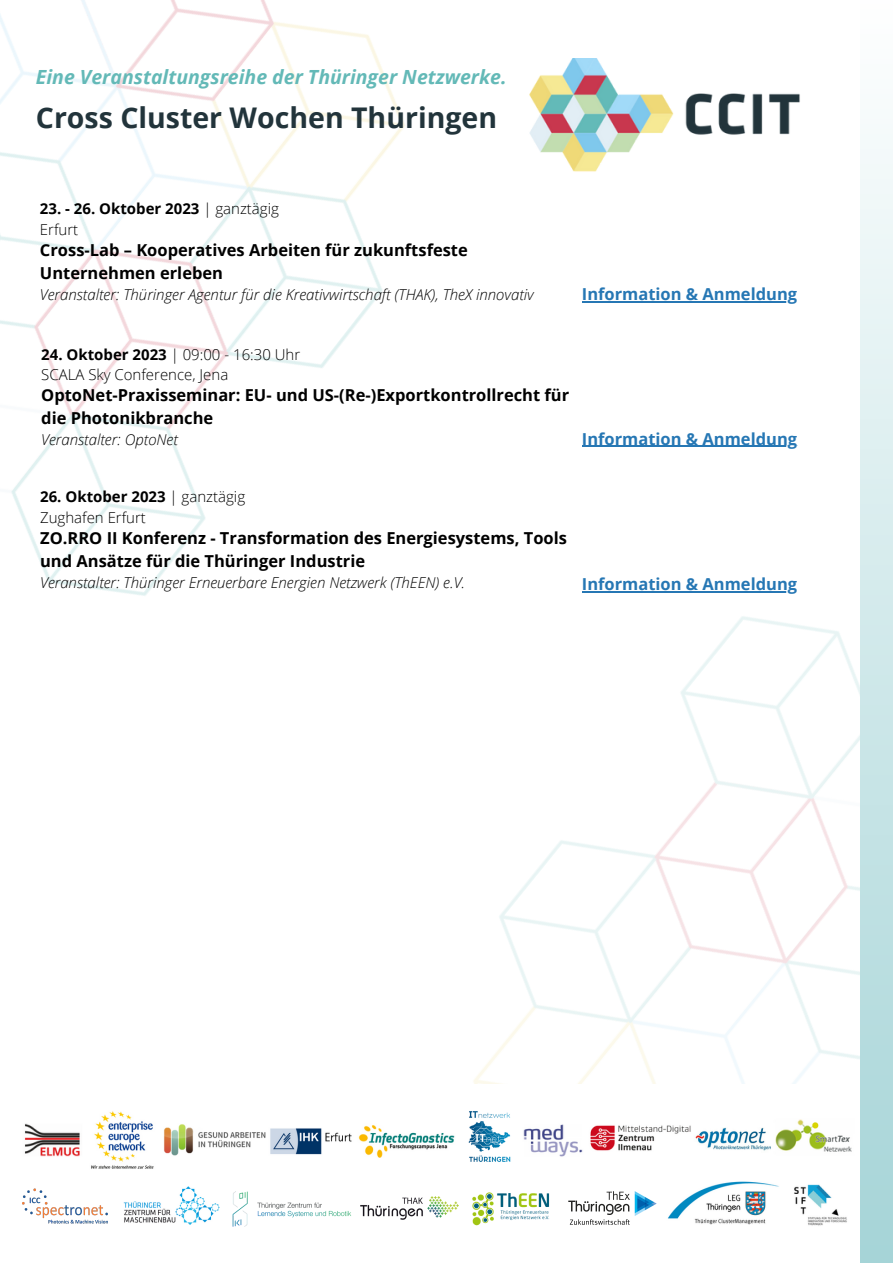
<style>
.page{position:relative;width:893px;height:1264px;background:#fff}
.page>*{position:absolute;margin:0;border:0;box-sizing:border-box;transform-origin:0 0}
.t1{font:700 28.5px "Open Sans";color:#22343b}
.t2{font:italic 700 19.5px "Open Sans";color:#63b9b7}
.t3{font:700 16.5px/22.5px "Open Sans";color:#000}
.t4{font:700 16.5px "Open Sans";color:#2677b4}
.t5{font:italic 300 15px "Open Sans";color:#000}
.t6{font:300 15px "Open Sans";color:#000}
.t7{font:700 15px "Open Sans";color:#000}
.s1{font-weight:300}
.s2{font-weight:700}
</style>
<div class="page">
<img style="left:0;top:0;width:860px;height:999px">
<img style="left:521px;top:58px;width:290px;height:119px">
<hr style="left:582px;top:591px;width:215px;height:1px;background:#2677b4">
<hr style="left:582px;top:301px;width:215px;height:1px;background:#2677b4">
<hr style="left:582px;top:446px;width:215px;height:1px;background:#2677b4">
<img style="left:24px;top:1123px;width:56px;height:34px">
<img style="left:523px;top:1124px;width:60px;height:33px">
<img style="left:794px;top:1184px;width:53px;height:42px">
<img style="left:472px;top:1192px;width:78px;height:34px">
<img style="left:22px;top:1188px;width:86px;height:36px">
<img style="left:695px;top:1127px;width:74px;height:24px">
<img style="left:468px;top:1111px;width:43px;height:51px">
<img style="left:590px;top:1125px;width:101px;height:26px">
<img style="left:270px;top:1128px;width:82px;height:27px">
<img style="left:358px;top:1125px;width:97px;height:32px">
<img style="left:164px;top:1124px;width:102px;height:32px">
<img style="left:123px;top:1186px;width:96px;height:38px">
<img style="left:667px;top:1181px;width:112px;height:43px">
<img style="left:91px;top:1111px;width:63px;height:58px">
<img style="left:232px;top:1191px;width:120px;height:36px">
<img style="left:568px;top:1191px;width:89px;height:34px">
<img style="left:360px;top:1196px;width:99px;height:24px">
<div style="left:860px;top:0;width:32px;height:1262px;background:linear-gradient(to bottom,#feffff,#a5d4d7)"></div>
<img style="left:769px;top:1119px;width:83px;height:33px">
<p class="t2" style="left:36px;top:64px;width:472px">Eine Veranstaltungsreihe der Thüringer Netzwerke.</p>
<p class="t1" style="left:36px;top:97px;width:462px">Cross Cluster Wochen Thüringen</p>
<p class="t7" style="left:40px;top:198px;width:240px">23. - 26. Oktober 2023 <span class="s1">| ganztägig</span></p>
<p class="t6" style="left:40px;top:219px;width:40px">Erfurt</p>
<p class="t3" style="left:40px;top:238px;width:429px">Cross-Lab – Kooperatives Arbeiten für zukunftsfeste<br>Unternehmen erleben</p>
<p class="t5" style="left:40px;top:284px;width:495px">Veranstalter: Thüringer Agentur für die Kreativwirtschaft (THAK), TheX innovativ</p>
<p class="t4" style="left:582px;top:283px;width:217px">Information &amp; Anmeldung</p>
<p class="t6" style="left:41px;top:343px;width:260px"><span class="s2">24. Oktober 2023</span> | 09:00 - 16:30 Uhr</p>
<p class="t6" style="left:41px;top:364px;width:188px">SCALA Sky Conference, Jena</p>
<p class="t3" style="left:41px;top:383px;width:529px">OptoNet-Praxisseminar: EU- und US-(Re-)Exportkontrollrecht für die Photonikbranche</p>
<p class="t5" style="left:41px;top:429px;width:138px">Veranstalter: OptoNet</p>
<p class="t4" style="left:582px;top:427px;width:217px">Information &amp; Anmeldung</p>
<p class="t7" style="left:40px;top:486px;width:206px">26. Oktober 2023 <span class="s1">| ganztägig</span></p>
<p class="t6" style="left:40px;top:506px;width:107px">Zughafen Erfurt</p>
<p class="t3" style="left:40px;top:526px;width:528px">ZO.RRO II Konferenz - Transformation des Energiesystems, Tools und Ansätze für die Thüringer Industrie</p>
<p class="t5" style="left:40px;top:572px;width:426px">Veranstalter: Thüringer Erneuerbare Energien Netzwerk (ThEEN) e.V.</p>
<p class="t4" style="left:582px;top:572px;width:217px">Information &amp; Anmeldung</p>
</div>
